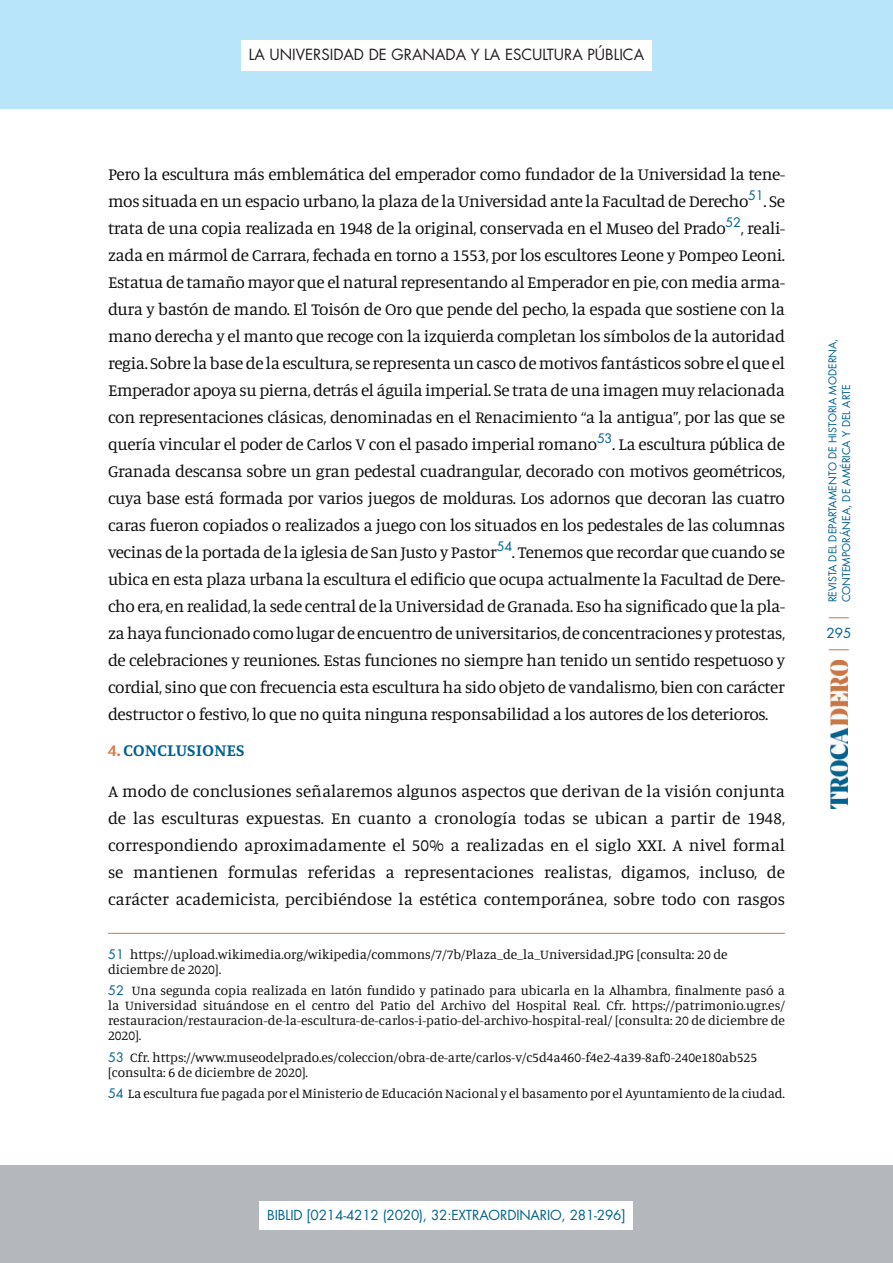
<style>
.page{position:relative;width:893px;height:1263px;background:#fff}
.page>*{position:absolute;margin:0;border:0;box-sizing:border-box;transform-origin:0 0}
.t1{font:17.25px/27px "Manuale";letter-spacing:-.02em;color:#0d0d0d;text-align:justify}
.t2{font:700 17.25px "Manuale";letter-spacing:.01em;color:#00628e}
.t3{font:15px "Futura Std";color:#231f20}
.t4{font:13.5px/15px "Manuale";color:#0d0d0d}
.t5{font:13.5px "Futura Std";letter-spacing:-.01em;color:#00628e}
.t6{font:13.5px "Futura Std";color:#d27c49;scale:2 1}
.t7{font:10.5px/13.5px "Futura Std";color:#00628e}
.s1{font-family:"Arial"}
.s2{color:#d27c49}
.s3{font-family:"Futura Std";font-size:12.75px;color:#00628e}
</style>
<div class="page">
<img style="left:831px;top:660px;width:16px;height:149px">
<hr style="left:108px;top:933px;width:677px;height:1px;background:#d27c49">
<div style="left:0;top:0;width:893px;height:108px;background:#b9e5fa"></div>
<div style="left:241px;top:40px;width:411px;height:30px;background:#fff"></div>
<div style="left:0;top:1165px;width:893px;height:98px;background:#b4b7bb"></div>
<div style="left:260px;top:1201px;width:373px;height:29px;background:#fff"></div>
<p class="t3" style="left:249px;top:45px;width:397px">LA UNIVERSIDAD DE GRANADA Y LA ESCULTURA PÚBLICA</p>
<p class="t1" style="left:108px;top:160px;width:679px">Pero la escultura más emblemática del emperador como fundador de la Universidad la tene&shy;mos situada en un espacio urbano, la plaza de la Universidad ante la Facultad de Derecho<sup>51</sup>. Se trata de una copia realizada en 1948 de la original, conservada en el Museo del Prado<sup>52</sup>, reali&shy;zada en mármol de Carrara, fechada en torno a 1553, por los escultores Leone y Pompeo Leoni.<br>Estatua de tamaño mayor que el natural representando al Emperador en pie, con media arma&shy;dura y bastón de mando. El Toisón de Oro que pende del pecho, la espada que sostiene con la mano derecha y el manto que recoge con la izquierda completan los símbolos de la autoridad regia. Sobre la base de la escultura, se representa un casco de motivos fantásticos sobre el que el Emperador apoya su pierna, detrás el águila imperial. Se trata de una imagen muy relacionada con representaciones clásicas, denominadas en el Renacimiento “a la antigua”, por las que se quería vincular el poder de Carlos V con el pasado imperial romano<sup>53</sup>. La escultura p<span class="s1">ú</span>blica de Granada descansa sobre un gran pedestal cuadrangular, decorado con motivos geométricos, cuya base está formada por varios juegos de molduras. Los adornos que decoran las cuatro caras fueron copiados o realizados a juego con los situados en los pedestales de las columnas vecinas de la portada de la iglesia de San Justo y Pastor<sup>54</sup>. Tenemos que recordar que cuando se ubica en esta plaza urbana la escultura el edificio que ocupa actualmente la Facultad de Dere&shy;cho era, en realidad, la sede central de la Universidad de Granada. Eso ha significado que la pla&shy;za haya funcionado como lugar de encuentro de universitarios, de concentraciones y protestas, de celebraciones y reuniones. Estas funciones no siempre han tenido un sentido respetuoso y cordial, sino que con frecuencia esta escultura ha sido objeto de vandalismo, bien con carácter destructor o festivo, lo que no quita ninguna responsabilidad a los autores de los deterioros.</p>
<p class="t2" style="left:108px;top:739px;width:138px"><span class="s2">4.</span> CONCLUSIONES</p>
<p class="t1" style="left:108px;top:777px;width:678px">A modo de conclusiones señalaremos algunos aspectos que derivan de la visión conjunta de las esculturas expuestas. En cuanto a cronología todas se ubican a partir de 1948, correspondiendo aproximadamente el 50% a realizadas en el siglo XXI. A nivel formal se mantienen formulas referidas a representaciones realistas, digamos, incluso, de carácter academicista, percibiéndose la estética contemporánea, sobre todo con rasgos</p>
<p class="t4" style="left:108px;top:946px;width:621px"><span class="s3">51</span> https://upload.wikimedia.org/wikipedia/commons/7/7b/Plaza_de_la_Universidad.JPG [consulta: 20 de diciembre de 2020].</p>
<p class="t4" style="left:108px;top:983px;width:678px;text-align:justify"><span class="s3">52</span> Una segunda copia realizada en latón fundido y patinado para ubicarla en la Alhambra, finalmente pasó a la Universidad situándose en el centro del Patio del Archivo del Hospital Real. Cfr. https://patrimonio.ugr.es/ restauracion/restauracion-de-la-escultura-de-carlos-i-patio-del-archivo-hospital-real/ [consulta: 20 de diciembre de 2020].</p>
<p class="t4" style="left:108px;top:1049px;width:651px"><span class="s3">53</span> Cfr. https://www.museodelprado.es/coleccion/obra-de-arte/carlos-v/c5d4a460-f4e2-4a39-8af0-240e180ab525 [consulta: 6 de diciembre de 2020].</p>
<p class="t4" style="left:108px;top:1085px;width:678px"><span class="s3">54</span> La escultura fue pagada por el Ministerio de Educación Nacional y el basamento por el Ayuntamiento de la ciudad.</p>
<p class="t7" style="left:826px;top:602px;width:266px;rotate:-90deg">REVISTA DEL DEPARTAMENTO DE HISTORIA MODERNA,<br>CONTEMPORÁNEA, DE AMÉRICA Y DEL ARTE</p>
<p class="t6" style="left:825px;top:607px;width:15px">—</p>
<p class="t5" style="left:826px;top:624px;width:26px">295</p>
<p class="t6" style="left:825px;top:640px;width:15px">—</p>
<p class="t5" style="left:267px;top:1206px;width:360px">BIBLID [0214-4212 (2020), 32:EXTRAORDINARIO, 281-296]</p>
</div>
